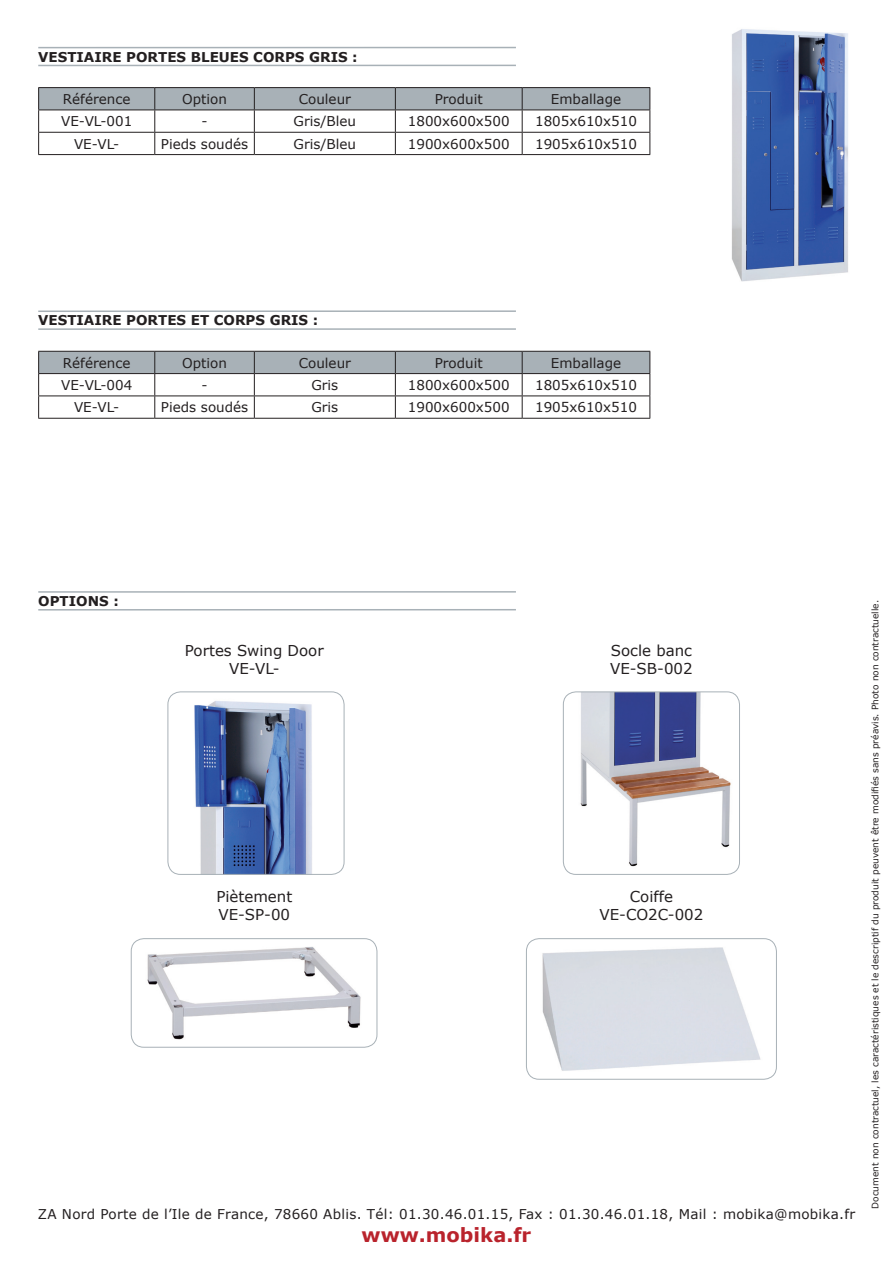
<style>
.page{position:relative;width:893px;height:1263px;background:#fff}
.page>*{position:absolute;margin:0;border:0;box-sizing:border-box;transform-origin:0 0}
.t1{font:700 19.5px "Verdana";color:#b9232c}
.t2{font:15px "Verdana";color:#231f20}
.t3{font:13.5px "Verdana";color:#231f20}
.t4{font:13.5px "Verdana";letter-spacing:.02em;color:#231f20}
.t5{font:700 13.5px "Verdana";color:#231f20}
.t6{font:9px "Verdana";color:#231f20}
</style>
<div class="page">
<hr style="left:38px;top:154px;width:117px;height:1px;background:#231f20">
<hr style="left:155px;top:154px;width:99px;height:1px;background:#231f20">
<hr style="left:254px;top:154px;width:141px;height:1px;background:#231f20">
<hr style="left:395px;top:154px;width:127px;height:1px;background:#231f20">
<hr style="left:522px;top:154px;width:128px;height:1px;background:#231f20">
<hr style="left:38px;top:87px;width:117px;height:1px;background:#231f20">
<hr style="left:155px;top:87px;width:99px;height:1px;background:#231f20">
<hr style="left:254px;top:87px;width:141px;height:1px;background:#231f20">
<hr style="left:395px;top:87px;width:127px;height:1px;background:#231f20">
<hr style="left:522px;top:87px;width:128px;height:1px;background:#231f20">
<svg style="left:38px;top:88px;width:612px;height:66px"></svg>
<hr style="left:38px;top:47px;width:478px;height:1px;background:#a8b1b7">
<hr style="left:38px;top:65px;width:478px;height:1px;background:#a8b1b7">
<hr style="left:38px;top:591px;width:478px;height:2px;background:#a8b1b7">
<hr style="left:38px;top:609px;width:478px;height:1px;background:#a8b1b7">
<hr style="left:38px;top:310px;width:478px;height:2px;background:#a8b1b7">
<hr style="left:38px;top:328px;width:478px;height:2px;background:#a8b1b7">
<img style="left:526px;top:939px;width:250px;height:140px">
<div style="left:526px;top:938px;width:251px;height:141px;border:1px solid #a8b1b7;border-radius:13px"></div>
<img style="left:131px;top:939px;width:246px;height:108px">
<div style="left:131px;top:938px;width:246px;height:109px;border:1px solid #a8b1b7;border-radius:13px"></div>
<hr style="left:38px;top:418px;width:117px;height:1px;background:#231f20">
<hr style="left:155px;top:418px;width:99px;height:1px;background:#231f20">
<hr style="left:254px;top:418px;width:141px;height:1px;background:#231f20">
<hr style="left:395px;top:418px;width:127px;height:1px;background:#231f20">
<hr style="left:522px;top:418px;width:128px;height:1px;background:#231f20">
<svg style="left:38px;top:351px;width:612px;height:67px"></svg>
<img style="left:194px;top:701px;width:118px;height:171px">
<div style="left:168px;top:692px;width:176px;height:182px;border:1px solid #a8b1b7;border-radius:13px"></div>
<img style="left:567px;top:692px;width:169px;height:182px">
<div style="left:563px;top:692px;width:177px;height:182px;border:1px solid #a8b1b7;border-radius:13px"></div>
<img style="left:731px;top:29px;width:117px;height:253px">
<p class="t5" style="left:38px;top:47px;width:321px">VESTIAIRE PORTES BLEUES CORPS GRIS :</p>
<p class="t3" style="left:63px;top:90px;width:69px">Référence</p>
<p class="t3" style="left:182px;top:90px;width:46px">Option</p>
<p class="t3" style="left:299px;top:90px;width:54px">Couleur</p>
<p class="t3" style="left:435px;top:90px;width:50px">Produit</p>
<p class="t3" style="left:551px;top:90px;width:72px">Emballage</p>
<p class="t3" style="left:61px;top:112px;width:73px">VE-VL-001</p>
<p class="t3" style="left:201px;top:112px;width:8px">-</p>
<p class="t3" style="left:294px;top:112px;width:64px">Gris/Bleu</p>
<p class="t3" style="left:408px;top:112px;width:103px">1800x600x500</p>
<p class="t3" style="left:535px;top:112px;width:103px">1805x610x510</p>
<p class="t3" style="left:74px;top:134px;width:47px">VE-VL-</p>
<p class="t3" style="left:161px;top:134px;width:89px">Pieds soudés</p>
<p class="t3" style="left:294px;top:134px;width:64px">Gris/Bleu</p>
<p class="t3" style="left:408px;top:134px;width:103px">1900x600x500</p>
<p class="t3" style="left:535px;top:134px;width:103px">1905x610x510</p>
<p class="t5" style="left:38px;top:311px;width:281px">VESTIAIRE PORTES ET CORPS GRIS :</p>
<p class="t3" style="left:63px;top:353px;width:69px">Référence</p>
<p class="t3" style="left:182px;top:353px;width:46px">Option</p>
<p class="t3" style="left:299px;top:353px;width:54px">Couleur</p>
<p class="t3" style="left:435px;top:353px;width:50px">Produit</p>
<p class="t3" style="left:551px;top:353px;width:72px">Emballage</p>
<p class="t3" style="left:61px;top:376px;width:73px">VE-VL-004</p>
<p class="t3" style="left:201px;top:376px;width:8px">-</p>
<p class="t3" style="left:311px;top:376px;width:28px">Gris</p>
<p class="t3" style="left:408px;top:376px;width:103px">1800x600x500</p>
<p class="t3" style="left:535px;top:376px;width:103px">1805x610x510</p>
<p class="t3" style="left:74px;top:398px;width:47px">VE-VL-</p>
<p class="t3" style="left:161px;top:398px;width:89px">Pieds soudés</p>
<p class="t3" style="left:311px;top:398px;width:28px">Gris</p>
<p class="t3" style="left:408px;top:398px;width:103px">1900x600x500</p>
<p class="t3" style="left:535px;top:398px;width:103px">1905x610x510</p>
<p class="t5" style="left:38px;top:591px;width:82px">OPTIONS :</p>
<p class="t2" style="left:185px;top:640px;width:140px">Portes Swing Door</p>
<p class="t2" style="left:229px;top:658px;width:52px">VE-VL-</p>
<p class="t2" style="left:216px;top:887px;width:77px">Piètement</p>
<p class="t2" style="left:219px;top:905px;width:73px">VE-SP-00</p>
<p class="t2" style="left:611px;top:640px;width:83px">Socle banc</p>
<p class="t2" style="left:610px;top:658px;width:84px">VE-SB-002</p>
<p class="t2" style="left:630px;top:887px;width:45px">Coiffe</p>
<p class="t2" style="left:599px;top:905px;width:105px">VE-CO2C-002</p>
<p class="t4" style="left:38px;top:1204px;width:819px">ZA Nord Porte de l’Ile de France, 78660 Ablis. Tél: 01.30.46.01.15, Fax : 01.30.46.01.18, Mail : mobika@mobika.fr</p>
<p class="t1" style="left:362px;top:1221px;width:171px">www.mobika.fr</p>
<p class="t6" style="left:869px;top:1208px;width:610px;rotate:-90deg">Document non contractuel, les caractéristiques et le descriptif du produit peuvent être modifiés sans préavis. Photo non contractuelle.</p>
</div>
